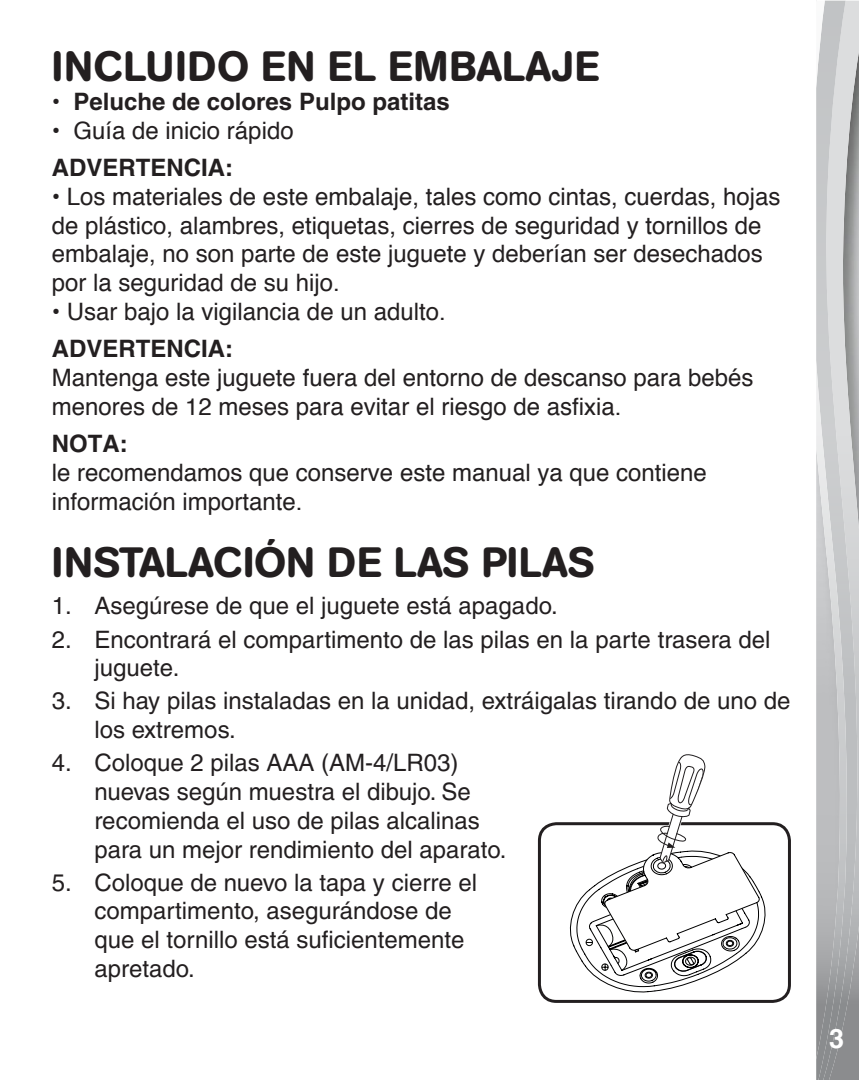
<style>
.page{position:relative;width:859px;height:1080px;background:#fff}
.page>*{position:absolute;margin:0;border:0;box-sizing:border-box;transform-origin:0 0}
.Headline{font:500 42px "AG Book Rounded";color:#231f20}
.Body_text{font:500 42px "AG Book Rounded";letter-spacing:.02em;color:#231f20}
.t1{font:700 27px "Helvetica";color:#fff}
.Headline-2{font:24px/28.8px "Helvetica";color:#231f20}
.body_text1{font:500 24px/28.8px "Helvetica";color:#231f20}
.body_text1-2{font:700 24px "Helvetica";color:#231f20}
.Headline-3{font:700 24px "Helvetica";color:#231f20}
.body_text1-3{font:24px "Helvetica";color:#231f20}
.s1{font-weight:400}
</style>
<div class="page">
<img style="left:849px;top:1px;width:10px;height:1079px">
<img style="left:816px;top:1px;width:33px;height:1079px">
<div style="left:538px;top:822px;width:253px;height:181px;border:3px solid #231f20;border-radius:17px"></div>
<svg style="left:566px;top:754px;width:204px;height:239px"></svg>
<p class="Body_text" style="left:52px;top:42px;width:549px">INCLUIDO EN EL EMBALAJE</p>
<p class="body_text1-2" style="left:52px;top:87px;width:399px"><span class="s1">•</span> Peluche de colores Pulpo patitas</p>
<p class="body_text1-3" style="left:52px;top:112px;width:243px">• Guía de inicio rápido</p>
<p class="Headline-3" style="left:52px;top:153px;width:183px">ADVERTENCIA:</p>
<p class="Headline-2" style="left:52px;top:183px;width:730px">• Los materiales de este embalaje, tales como cintas, cuerdas, hojas de plástico, alambres, etiquetas, cierres de seguridad y tornillos de embalaje, no son parte de este juguete y deberían ser desechados por la seguridad de su hijo.</p>
<p class="Headline-2" style="left:52px;top:298px;width:395px">• Usar bajo la vigilancia de un adulto.</p>
<p class="Headline-3" style="left:52px;top:334px;width:183px">ADVERTENCIA:</p>
<p class="Headline-2" style="left:52px;top:364px;width:703px">Mantenga este juguete fuera del entorno de descanso para bebés menores de 12 meses para evitar el riesgo de asfixia.</p>
<p class="Headline-3" style="left:52px;top:429px;width:77px">NOTA:</p>
<p class="Headline-2" style="left:52px;top:459px;width:656px">le recomendamos que conserve este manual ya que contiene información importante.</p>
<p class="Headline" style="left:52px;top:538px;width:544px">INSTALACIÓN DE LAS PILAS</p>
<p class="body_text1" style="left:52px;top:592px;width:507px">1. Asegúrese de que el juguete está apagado.</p>
<p class="body_text1" style="left:94px;top:625px;width:678px;text-indent:-43px">2. Encontrará el compartimento de las pilas en la parte trasera del juguete.</p>
<p class="body_text1" style="left:94px;top:687px;width:698px;text-indent:-43px">3. Si hay pilas instaladas en la unidad, extráigalas tirando de uno de los extremos.</p>
<p class="body_text1" style="left:94px;top:748px;width:414px;text-indent:-43px">4. Coloque 2 pilas AAA (AM-4/LR03) nuevas según muestra el dibujo. Se recomienda el uso de pilas alcalinas para un mejor rendimiento del aparato.</p>
<p class="body_text1" style="left:94px;top:868px;width:384px;text-indent:-43px">5. Coloque de nuevo la tapa y cierre el compartimento, asegurándose de que el tornillo está suficientemente apretado.</p>
<p class="t1" style="left:829px;top:1022px;width:17px">3</p>
</div>
